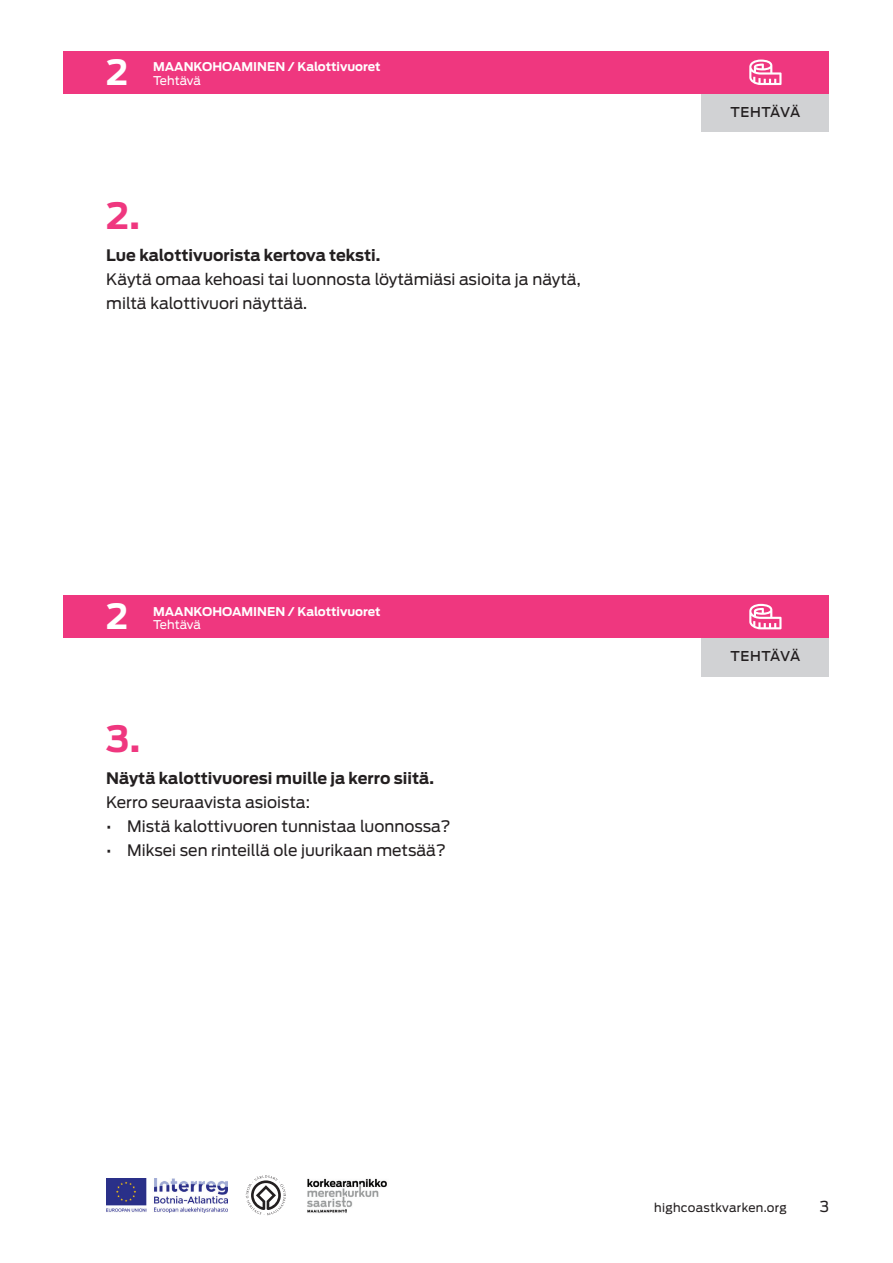
<style>
.page{position:relative;width:893px;height:1263px;background:#fff}
.page>*{position:absolute;margin:0;border:0;box-sizing:border-box;transform-origin:0 0}
.t1{font:700 36px "Antenna";color:#ef377f}
.t2{font:700 34.5px "Antenna";color:#fff}
.t3{font:15.75px/24px "Antenna";color:#231f20}
.t4{font:700 15.75px "Antenna";color:#231f20}
.t5{font:15px "Antenna";color:#231f20}
.t6{font:500 13.5px "Antenna";letter-spacing:.015em;color:#231f20}
.t7{font:700 12px "Antenna";color:#fff}
.t8{font:12px "Antenna";letter-spacing:.025em;color:#231f20}
.t9{font:12px "Antenna";letter-spacing:-.01em;color:#fff}
</style>
<div class="page">
<div style="left:702px;top:94px;width:127px;height:38px;background:#d1d2d4"></div>
<div style="left:64px;top:51px;width:765px;height:43px;background:#ef377f"></div>
<svg style="left:749px;top:60px;width:32px;height:25px"></svg>
<img style="left:106px;top:1178px;width:122px;height:34px">
<svg style="left:246px;top:1175px;width:40px;height:40px"></svg>
<img style="left:307px;top:1178px;width:80px;height:35px">
<div style="left:702px;top:638px;width:127px;height:38px;background:#d1d2d4"></div>
<div style="left:64px;top:595px;width:765px;height:43px;background:#ef377f"></div>
<svg style="left:749px;top:604px;width:32px;height:25px"></svg>
<h2 class="t2" style="left:106px;top:52px;width:24px">2</h2>
<p class="t7" style="left:153px;top:60px;width:229px">MAANKOHOAMINEN / Kalottivuoret</p>
<p class="t9" style="left:153px;top:73px;width:49px">Tehtävä</p>
<h1 class="t1" style="left:106px;top:194px;width:35px">2.</h1>
<p class="t4" style="left:106px;top:246px;width:276px">Lue kalottivuorista kertova teksti.</p>
<p class="t3" style="left:106px;top:267px;width:476px">Käytä omaa kehoasi tai luonnosta löytämiäsi asioita ja näytä, miltä kalottivuori näyttää.</p>
<h2 class="t2" style="left:106px;top:596px;width:24px">2</h2>
<p class="t7" style="left:153px;top:604px;width:229px">MAANKOHOAMINEN / Kalottivuoret</p>
<p class="t9" style="left:153px;top:617px;width:49px">Tehtävä</p>
<h1 class="t1" style="left:106px;top:717px;width:35px">3.</h1>
<p class="t4" style="left:106px;top:769px;width:329px">Näytä kalottivuoresi muille ja kerro siitä.</p>
<p class="t3" style="left:106px;top:790px;width:205px">Kerro seuraavista asioista:</p>
<p class="t3" style="left:106px;top:814px;width:346px">• Mistä kalottivuoren tunnistaa luonnossa?</p>
<p class="t3" style="left:106px;top:838px;width:341px">• Miksei sen rinteillä ole juurikaan metsää?</p>
<p class="t6" style="left:730px;top:104px;width:71px">TEHTÄVÄ</p>
<p class="t6" style="left:730px;top:648px;width:71px">TEHTÄVÄ</p>
<p class="t8" style="left:654px;top:1200px;width:134px">highcoastkvarken.org</p>
<p class="t5" style="left:820px;top:1197px;width:11px">3</p>
</div>
